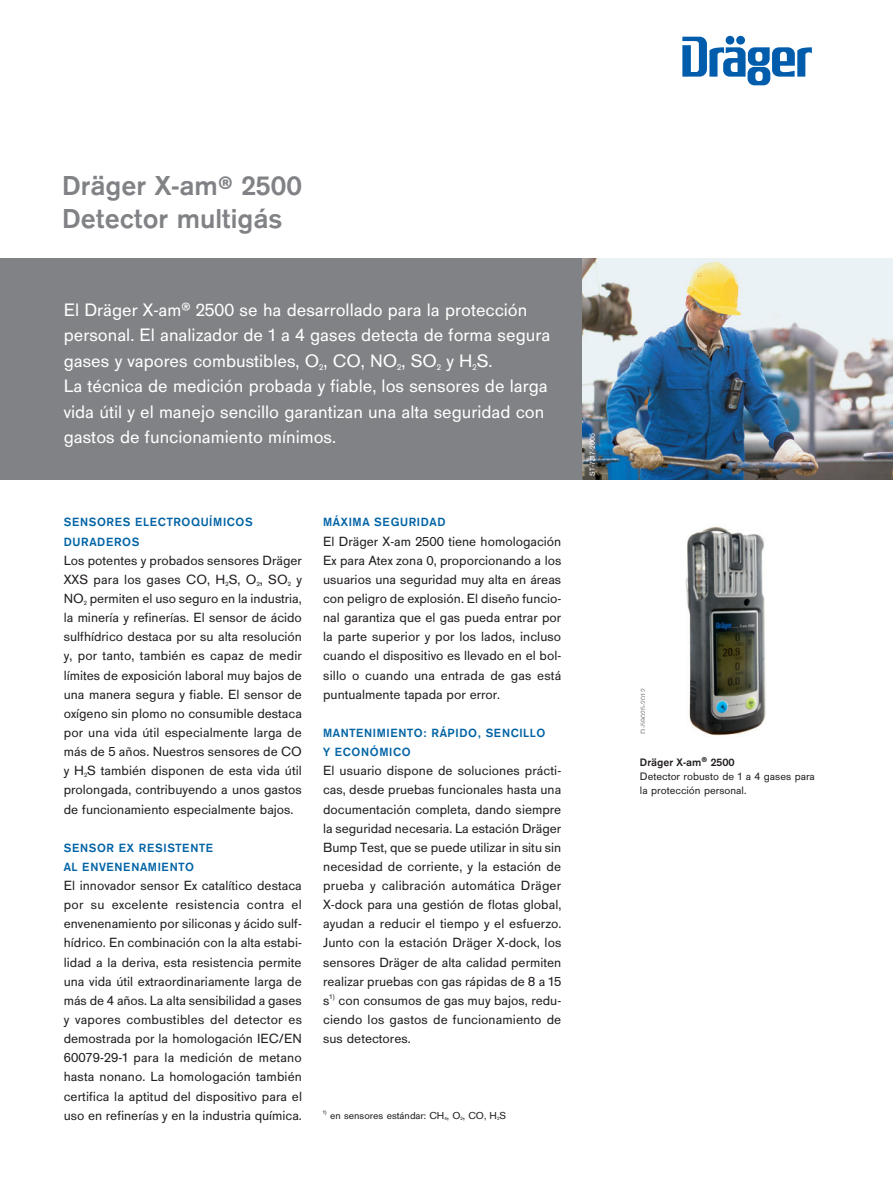
<style>
.page{position:relative;width:893px;height:1191px;background:#fff}
.page>*{position:absolute;margin:0;border:0;box-sizing:border-box;transform-origin:0 0}
.Headline_-_19_22_-_g{font:700 28.5px "Draeger San";color:#808285}
.Einlesetext_12_5_auf{font:18.75px/25.5px "Draeger San";color:#fff}
._03_Fließtext_9_25_1{font:13.8px/19.2px "Draeger San";color:#231f20;text-align:justify}
.Zwischenueberschrift{font:700 12.3px/19.2px "Draeger San";letter-spacing:.05em;color:#0063a5}
._03_Fließtext_9_25_1-2{font:700 12.3px "Draeger San";letter-spacing:.05em;color:#0063a5}
.BU_7_5__auf_9_5{font:11.25px/14.2px "Draeger San";color:#231f20}
.BU_7_5__auf_9_5-2{font:700 11.25px "Draeger San";color:#231f20}
.Fußnote{font:10.5px "Draeger San";color:#231f20}
.Bildnummer_60__schwa{font:7.5px "Draeger San";letter-spacing:.025em;color:#808285}
.bildbeschreibung{font:7.5px "Draeger San";color:#fff}
.s1{font-size:22.8px}
.s2{font-size:15px}
.s3{font-size:9px}
</style>
<div class="page">
<div style="left:0;top:258px;width:593px;height:221px;background:#808285"></div>
<img style="left:583px;top:258px;width:310px;height:221px">
<img style="left:685px;top:527px;width:81px;height:209px">
<svg style="left:682px;top:37px;width:130px;height:48px"></svg>
<p class="Headline_-_19_22_-_g" style="left:62px;top:170px;width:241px">Dräger X-am<span class="s1">®</span> 2500</p>
<p class="Headline_-_19_22_-_g" style="left:62px;top:203px;width:222px">Detector multigás</p>
<p class="Einlesetext_12_5_auf" style="left:64px;top:297px;width:488px">El Dräger X-am<span class="s2">®</span> 2500 se ha desarrollado para la protección personal. El analizador de 1 a 4 gases detecta de forma segura gases y vapores combustibles, O<sub>2</sub>, CO, NO<sub>2</sub>, SO<sub>2</sub> y H<sub>2</sub>S.<br>La técnica de medición probada y fiable, los sensores de larga vida útil y el manejo sencillo garantizan una alta seguridad con gastos de funcionamiento mínimos.</p>
<p class="Zwischenueberschrift" style="left:64px;top:513px;width:190px">SENSORES ELECTROQUÍMICOS<br>DURADEROS</p>
<p class="_03_Fließtext_9_25_1" style="left:64px;top:550px;width:240px">Los potentes y probados sensores Dräger XXS para los gases CO, H<sub>2</sub>S, O<sub>2</sub>, SO<sub>2</sub> y NO<sub>2</sub> permiten el uso seguro en la industria, la minería y refinerías. El sensor de ácido sulfhídrico destaca por su alta resolución y, por tanto, también es capaz de medir límites de exposición laboral muy bajos de una manera segura y fiable. El sensor de oxígeno sin plomo no consumible destaca por una vida útil especialmente larga de más de 5 años. Nuestros sensores de CO y H<sub>2</sub>S también disponen de esta vida útil prolongada, contribuyendo a unos gastos de funcionamiento especialmente bajos.</p>
<p class="Zwischenueberschrift" style="left:64px;top:838px;width:151px">SENSOR EX RESISTENTE</p>
<p class="Zwischenueberschrift" style="left:64px;top:857px;width:132px">AL ENVENENAMIENTO</p>
<p class="_03_Fließtext_9_25_1" style="left:64px;top:876px;width:240px">El innovador sensor Ex catalítico destaca por su excelente resistencia contra el envenenamiento por siliconas y ácido sulf&shy;hídrico. En combinación con la alta estabi&shy;lidad a la deriva, esta resistencia permite una vida útil extraordinariamente larga de más de 4 años. La alta sensibilidad a gases y vapores combustibles del detector es demostrada por la homologación IEC/EN 60079-29-1 para la medición de metano hasta nonano. La homologación también certifica la aptitud del dispositivo para el uso en refinerías y en la industria química.</p>
<p class="_03_Fließtext_9_25_1-2" style="left:323px;top:515px;width:124px">MÁXIMA SEGURIDAD</p>
<p class="_03_Fließtext_9_25_1" style="left:323px;top:531px;width:240px">El Dräger X-am 2500 tiene homologación Ex para Atex zona 0, proporcionando a los usuarios una seguridad muy alta en áreas con peligro de explosión. El diseño funcio&shy;nal garantiza que el gas pueda entrar por la parte superior y por los lados, incluso cuando el dispositivo es llevado en el bol&shy;sillo o cuando una entrada de gas está puntualmente tapada por error.</p>
<p class="Zwischenueberschrift" style="left:323px;top:723px;width:224px">MANTENIMIENTO: RÁPIDO, SENCILLO<br>Y ECONÓMICO</p>
<p class="_03_Fließtext_9_25_1" style="left:323px;top:761px;width:240px">El usuario dispone de soluciones prácti&shy;cas, desde pruebas funcionales hasta una documentación completa, dando siempre la seguridad necesaria. La estación Dräger Bump Test, que se puede utilizar in situ sin necesidad de corriente, y la estación de prueba y calibración automática Dräger X-dock para una gestión de flotas global, ayudan a reducir el tiempo y el esfuerzo.<br>Junto con la estación Dräger X-dock, los sensores Dräger de alta calidad permiten realizar pruebas con gas rápidas de 8 a 15 s<sup>1)</sup> con consumos de gas muy bajos, redu&shy;ciendo los gastos de funcionamiento de sus detectores.</p>
<p class="Fußnote" style="left:323px;top:1109px;width:185px"><sup>1)</sup> en sensores estándar: CH<sub>4</sub>, O<sub>2</sub>, CO, H<sub>2</sub>S</p>
<p class="bildbeschreibung" style="left:588px;top:475px;width:44px;rotate:-90deg">ST-7317-2005</p>
<p class="Bildnummer_60__schwa" style="left:639px;top:733px;width:47px;rotate:-90deg">D-59025-2012</p>
<p class="BU_7_5__auf_9_5-2" style="left:640px;top:755px;width:96px">Dräger X-am<span class="s3">®</span> 2500</p>
<p class="BU_7_5__auf_9_5" style="left:640px;top:769px;width:176px">Detector robusto de 1 a 4 gases para la protección personal.</p>
</div>
